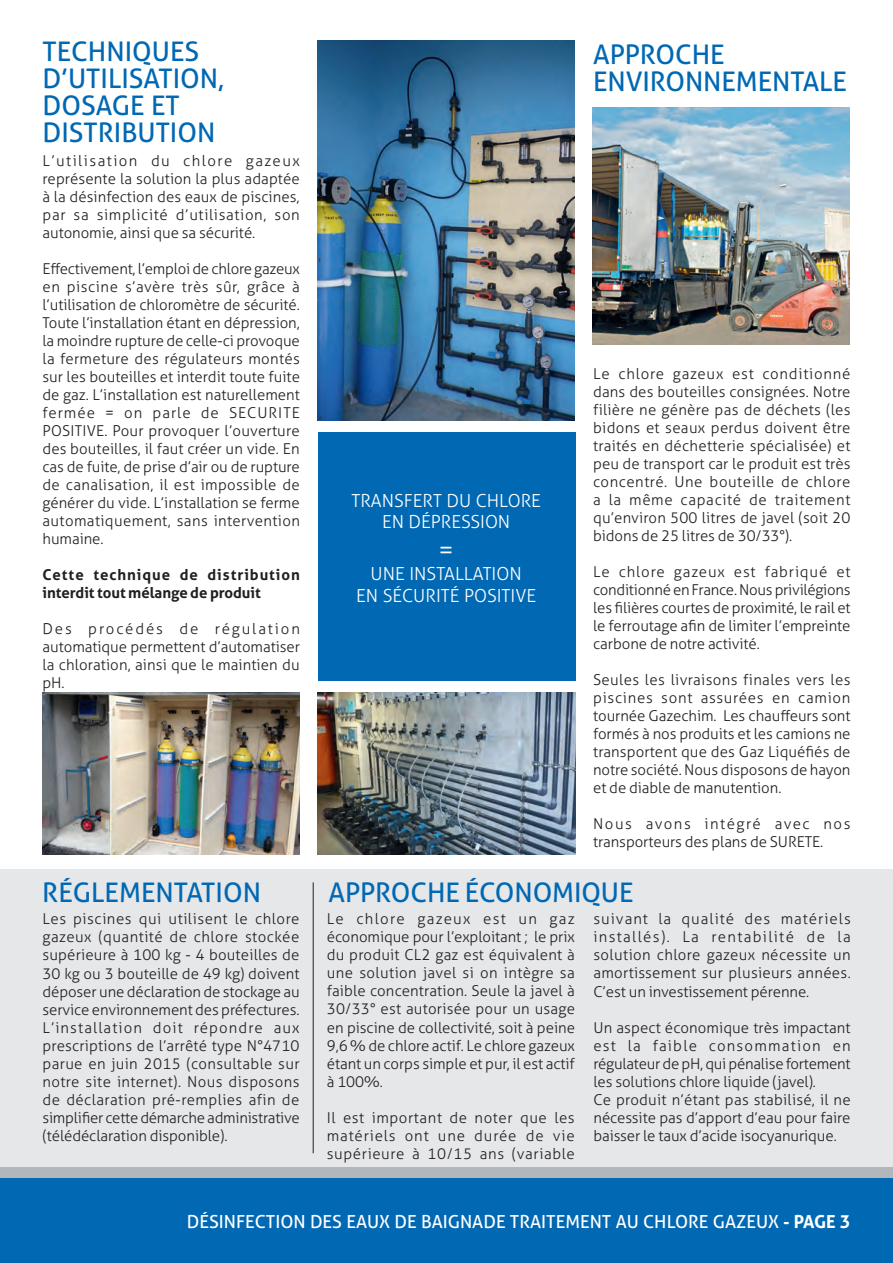
<style>
.page{position:relative;width:893px;height:1263px;background:#fff}
.page>*{position:absolute;margin:0;border:0;box-sizing:border-box;transform-origin:0 0}
.t1{font:27px/27px "Aller";color:#0168b3}
.t2{font:300 25.5px "Aller";color:#fff}
.t3{font:300 18px/21.6px "Aller";color:#fff;text-align:center}
.t4{font:18px "Aller";color:#fff}
.t5{font:300 15px/18px "Aller";letter-spacing:-.005em;color:#231f20;text-align:justify}
.t6{font:700 15px/18px "Aller";letter-spacing:.055em;color:#231f20}
.s1{font-weight:700}
</style>
<div class="page">
<div style="left:0;top:870px;width:893px;height:314px;background:#e6e7e9"></div>
<div style="left:0;top:1167px;width:893px;height:96px;background:#0168b3"></div>
<div style="left:0;top:1167px;width:893px;height:11px;background:#b2b7bb"></div>
<img style="left:318px;top:41px;width:257px;height:379px">
<img style="left:318px;top:693px;width:257px;height:161px">
<img style="left:42px;top:693px;width:258px;height:161px">
<div style="left:318px;top:432px;width:257px;height:249px;background:#0168b3"></div>
<hr style="left:313px;top:882px;width:1px;height:271px;background:#231f20">
<img style="left:593px;top:107px;width:257px;height:237px">
<h1 class="t1" style="left:43px;top:38px;width:183px">TECHNIQUES<br>D’UTILISATION,<br>DOSAGE ET<br>DISTRIBUTION</h1>
<p class="t5" style="left:43px;top:152px;width:259px">L’utilisation du chlore gazeux représente la solution la plus adaptée à la désinfection des eaux de piscines, par sa simplicité d’utilisation, son autonomie, ainsi que sa sécurité.</p>
<p class="t5" style="left:43px;top:260px;width:259px">Effectivement, l’emploi de chlore gazeux en piscine s’avère très sûr, grâce à l’utilisation de chloromètre de sécurité.<br>Toute l’installation étant en dépression, la moindre rupture de celle-ci provoque la fermeture des régulateurs montés sur les bouteilles et interdit toute fuite de gaz. L’installation est naturellement fermée = on parle de SECURITE POSITIVE. Pour provoquer l’ouverture des bouteilles, il faut créer un vide. En cas de fuite, de prise d’air ou de rupture de canalisation, il est impossible de générer du vide. L’installation se ferme automatiquement, sans intervention humaine.</p>
<p class="t6" style="left:43px;top:566px;width:259px">Cette technique de distribution interdit tout mélange de produit</p>
<p class="t5" style="left:43px;top:620px;width:259px">Des procédés de régulation automatique permettent d’automatiser la chloration, ainsi que le maintien du pH.</p>
<p class="t3" style="left:351px;top:489px;width:191px">TRANSFERT DU CHLORE<br>EN DÉPRESSION</p>
<h2 class="t2" style="left:439px;top:534px;width:17px">=</h2>
<p class="t3" style="left:356px;top:563px;width:182px">UNE INSTALLATION<br>EN SÉCURITÉ POSITIVE</p>
<h1 class="t1" style="left:593px;top:41px;width:255px">APPROCHE<br>ENVIRONNEMENTALE</h1>
<p class="t5" style="left:593px;top:365px;width:259px">Le chlore gazeux est conditionné dans des bouteilles consignées. Notre filière ne génère pas de déchets (les bidons et seaux perdus doivent être traités en déchetterie spécialisée) et peu de transport car le produit est très concentré. Une bouteille de chlore a la même capacité de traitement qu’environ 500 litres de javel (soit 20 bidons de 25 litres de 30/33°).</p>
<p class="t5" style="left:593px;top:563px;width:259px">Le chlore gazeux est fabriqué et conditionné en France. Nous privilégions les filières courtes de proximité, le rail et le ferroutage afin de limiter l’empreinte carbone de notre activité.</p>
<p class="t5" style="left:593px;top:671px;width:259px">Seules les livraisons finales vers les piscines sont assurées en camion tournée Gazechim. Les chauffeurs sont formés à nos produits et les camions ne transportent que des Gaz Liquéfiés de notre société. Nous disposons de hayon et de diable de manutention.</p>
<p class="t5" style="left:593px;top:815px;width:259px">Nous avons intégré avec nos transporteurs des plans de SURETE.</p>
<h1 class="t1" style="left:42px;top:879px;width:220px">RÉGLEMENTATION</h1>
<h1 class="t1" style="left:328px;top:879px;width:307px">APPROCHE ÉCONOMIQUE</h1>
<p class="t5" style="left:327px;top:910px;width:250px">Le chlore gazeux est un gaz économique pour l’exploitant ; le prix du produit CL2 gaz est équivalent à une solution javel si on intègre sa faible concentration. Seule la javel à 30/33° est autorisée pour un usage en piscine de collectivité, soit à peine 9,6 % de chlore actif. Le chlore gazeux étant un corps simple et pur, il est actif à 100%.</p>
<p class="t5" style="left:327px;top:1108px;width:250px">Il est important de noter que les matériels ont une durée de vie supérieure à 10/15 ans (variable</p>
<p class="t5" style="left:43px;top:910px;width:259px">Les piscines qui utilisent le chlore gazeux (quantité de chlore stockée supérieure à 100 kg - 4 bouteilles de 30 kg ou 3 bouteille de 49 kg) doivent déposer une déclaration de stockage au service environnement des préfectures.<br>L’installation doit répondre aux prescriptions de l’arrêté type N°4710 parue en juin 2015 (consultable sur notre site internet). Nous disposons de déclaration pré-remplies afin de simplifier cette démarche administrative (télédéclaration disponible).</p>
<p class="t5" style="left:593px;top:910px;width:259px">suivant la qualité des matériels installés). La rentabilité de la solution chlore gazeux nécessite un amortissement sur plusieurs années.<br>C’est un investissement pérenne.</p>
<p class="t5" style="left:593px;top:1018px;width:259px;text-align:left">Un aspect économique très impactant est la faible consommation en régulateur de pH, qui pénalise fortement les solutions chlore liquide (javel).<br>Ce produit n’étant pas stabilisé, il ne nécessite pas d’apport d’eau pour faire baisser le taux d’acide isocyanurique.</p>
<p class="t4" style="left:187px;top:1211px;width:665px">DÉSINFECTION DES EAUX DE BAIGNADE TRAITEMENT AU CHLORE GAZEUX <span class="s1">- PAGE 3</span></p>
</div>
